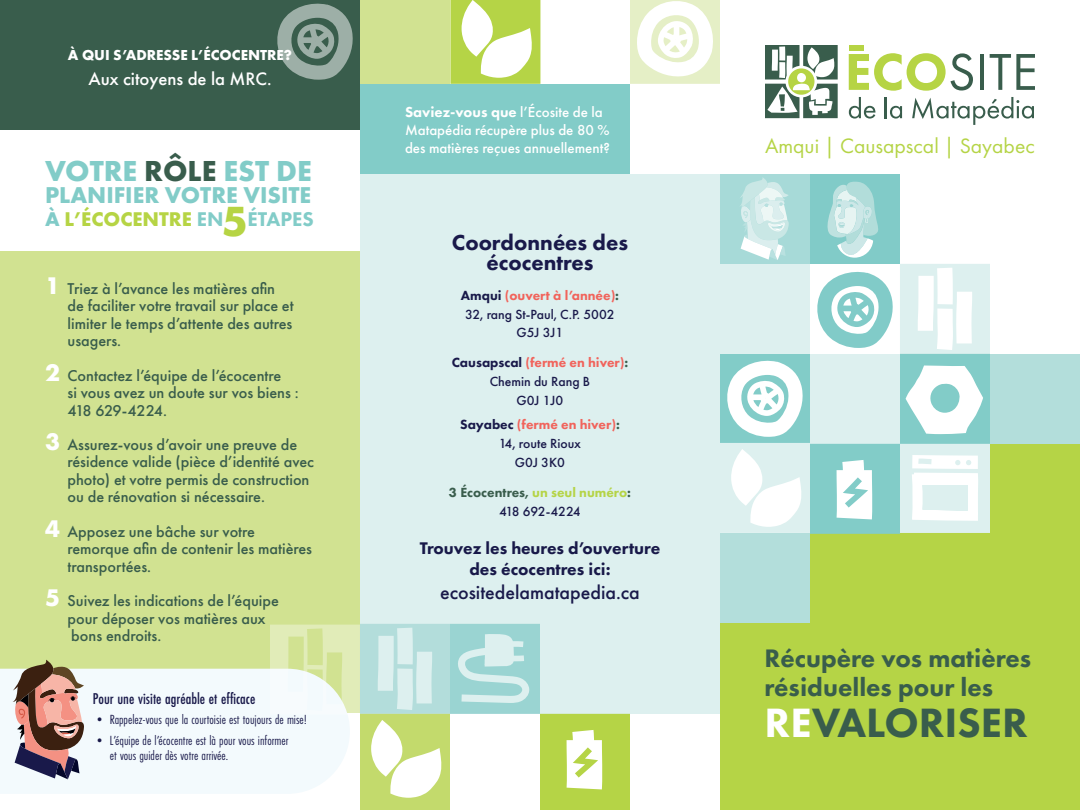
<style>
.page{position:relative;width:1080px;height:810px;background:#fff}
.page>*{position:absolute;margin:0;border:0;box-sizing:border-box;transform-origin:0 0}
.t1{font:700 43.75px "Futura PT";color:#b6d444}
.t2{font:800 42.5px "Futura PT";color:#395d4c}
.t3{font:700 30px "Futura PT";color:#82ccc8}
.t4{font:800 26.25px/28.8px "Futura PT";color:#395d4c}
.t5{font:700 23.75px "Futura PT";color:#82ccc8}
.t6{font:800 22.5px/20px "Futura PT";color:#19194a;text-align:center}
.t7{font:21.62px "Futura PT";color:#b5d446}
.t8{font:700 20.62px "Futura PT";color:#b6d444}
.t9{font:500 20px "Futura PT";color:#19194a}
.t10{font:500 18.75px "Futura PT";color:#fff}
.t11{font:800 17.5px/21px "Futura PT";color:#181949;text-align:center}
.t12{font:500 16.25px/17.5px "Futura PT";color:#395d4c}
.t13{font:500 16.25px "Futura PT Cond";color:#19194a}
.t14{font:500 15px/18px "Futura PT";color:#fff}
.t15{font:700 15px "Futura PT";color:#fff}
.t16{font:500 13.75px/18.8px "Futura PT";color:#19194a;text-align:center}
.t17{font:13.75px/15px "Futura PT Cond";color:#19194a}
.t18{font:800 13.75px/18.8px "Futura PT";color:#395d4c;text-align:center}
.s1{color:#395d4c}
.s2{color:#81cbc8}
.s3{font-weight:800;color:#82ccc8}
.s4{font-weight:700;font-size:25px;color:#fff}
.s5{font-weight:500;color:#181949}
.s6{font-weight:800}
.s7{font-weight:800;color:#181949}
.s8{font-weight:800;color:#f1635b}
.s9{font-weight:800;color:#395d4c}
.s10{color:#b5d446}
.s11{font-weight:500;color:#19194a}
.s12{color:#fff}
</style>
<div class="page">
<div style="left:0;top:0;width:360px;height:130px;background:#395d4c"></div>
<div style="left:360px;top:174px;width:360px;height:540px;background:#ddf0ef"></div>
<div style="left:0;top:251px;width:360px;height:462px;background:#d1e291"></div>
<div style="left:720px;top:444px;width:360px;height:366px;background:#b5d446"></div>
<div style="left:990px;top:354px;width:90px;height:90px;background:#b3dedb"></div>
<div style="left:720px;top:533px;width:90px;height:90px;background:#b3dedb"></div>
<div style="left:360px;top:84px;width:270px;height:90px;background:#82ccc8"></div>
<svg style="left:630px;top:0;width:90px;height:84px"></svg>
<div style="left:360px;top:0;width:90px;height:84px;background:#d1e291"></div>
<svg style="left:450px;top:0;width:90px;height:84px"></svg>
<svg style="left:277px;top:3px;width:76px;height:77px"></svg>
<div style="left:720px;top:174px;width:90px;height:90px;background:#a7dad8"></div>
<div style="left:810px;top:174px;width:90px;height:90px;background:#81cbc8"></div>
<svg style="left:720px;top:177px;width:270px;height:357px"></svg>
<svg style="left:849px;top:53px;width:124px;height:38px"></svg>
<hr style="left:980px;top:54px;width:4px;height:36px;background:#395d4c">
<svg style="left:990px;top:54px;width:45px;height:36px"></svg>
<svg style="left:849px;top:97px;width:27px;height:22px"></svg>
<hr style="left:885px;top:97px;width:2px;height:21px;background:#395d4c">
<svg style="left:890px;top:106px;width:12px;height:13px"></svg>
<svg style="left:912px;top:97px;width:122px;height:28px"></svg>
<div style="left:849px;top:45px;width:15px;height:5px;background:#b6d444"></div>
<svg style="left:765px;top:45px;width:73px;height:73px"></svg>
<div style="left:0;top:669px;width:270px;height:125px;background:#f3fafd"></div>
<svg style="left:13px;top:660px;width:71px;height:119px"></svg>
<div style="left:360px;top:804px;width:90px;height:6px;background:#c3da6c"></div>
<div style="left:540px;top:804px;width:90px;height:6px;background:#b5d446"></div>
<svg style="left:270px;top:624px;width:360px;height:180px"></svg>
<p class="t15" style="left:68px;top:46px;width:226px">À QUI S’ADRESSE L’ÉCOCENTRE?</p>
<p class="t10" style="left:88px;top:67px;width:185px">Aux citoyens de la MRC.</p>
<h3 class="t3" style="left:45px;top:151px;width:268px">VOTRE <span class="s1">RÔLE</span> EST DE</h3>
<h3 class="t5" style="left:45px;top:180px;width:268px">PLANIFIER VOTRE VISITE</h3>
<p class="t8" style="left:45px;top:205px;width:270px"><span class="s2">À</span> L’ÉCOCENTRE <span class="s3">EN ÉTAPES</span></p>
<h1 class="t1" style="left:222px;top:193px;width:28px">5</h1>
<p class="t12" style="left:68px;top:280px;width:228px;text-indent:-22px"><span class="s4">1</span> Triez à l’avance les matières afin de faciliter votre travail sur place et limiter le temps d’attente des autres usagers.</p>
<p class="t12" style="left:68px;top:366px;width:233px;text-indent:-22px"><span class="s4">2</span> Contactez l’équipe de l’écocentre<br>si vous avez un doute sur vos biens :<br>418 629-4224.</p>
<p class="t12" style="left:68px;top:436px;width:248px;text-indent:-22px"><span class="s4">3</span> Assurez-vous d’avoir une preuve de résidence valide (pièce d’identité avec photo) et votre permis de construction ou de rénovation si nécessaire.</p>
<p class="t12" style="left:68px;top:523px;width:246px;text-indent:-22px"><span class="s4">4</span> Apposez une bâche sur votre remorque afin de contenir les matières transportées.</p>
<p class="t12" style="left:68px;top:592px;width:213px;text-indent:-22px"><span class="s4">5</span> Suivez les indications de l’équipe pour déposer vos matières aux bons endroits.</p>
<p class="t13" style="left:93px;top:689px;width:164px">Pour une visite agréable et efficace</p>
<p class="t17" style="left:93px;top:712px;width:216px"><span class="s5">•</span> Rappelez-vous que la courtoisie est toujours de mise!</p>
<p class="t17" style="left:110px;top:733px;width:180px;text-indent:-17px"><span class="s5">•</span> L’équipe de l’écocentre est là pour vous informer et vous guider dès votre arrivée.</p>
<p class="t14" style="left:405px;top:103px;width:206px"><span class="s6">Saviez-vous que</span> l’Écosite de la<br>Matapédia récupère plus de 80 % des matières reçues annuellement?</p>
<h3 class="t6" style="left:452px;top:232px;width:178px">Coordonnées des écocentres</h3>
<p class="t16" style="left:461px;top:286px;width:160px"><span class="s7">Amqui</span> <span class="s8">(ouvert à l’année)</span><span class="s9">:<br></span>32, rang St-Paul, C.P. 5002<br>G5J 3J1</p>
<p class="t16" style="left:452px;top:353px;width:178px"><span class="s6">Causapscal</span> <span class="s8">(fermé en hiver)</span><span class="s9">:<br></span>Chemin du Rang B<br>G0J 1J0</p>
<p class="t16" style="left:460px;top:415px;width:161px"><span class="s6">Sayabec</span> <span class="s8">(fermé en hiver)</span><span class="s9">:<br></span>14, route Rioux<br>G0J 3K0</p>
<p class="t18" style="left:449px;top:483px;width:184px">3 Écocentres, <span class="s10">un seul numéro</span>:<br><span class="s11">418 692-4224</span></p>
<p class="t11" style="left:420px;top:538px;width:242px">Trouvez les heures d’ouverture des écocentres ici:</p>
<p class="t9" style="left:440px;top:581px;width:201px">ecositedelamatapedia.ca</p>
<h3 class="t7" style="left:765px;top:133px;width:271px">Amqui | Causapscal | Sayabec</h3>
<h3 class="t4" style="left:765px;top:644px;width:268px">Récupère vos matières résiduelles pour les</h3>
<h2 class="t2" style="left:765px;top:696px;width:265px"><span class="s12">RE</span>VALORISER</h2>
</div>
